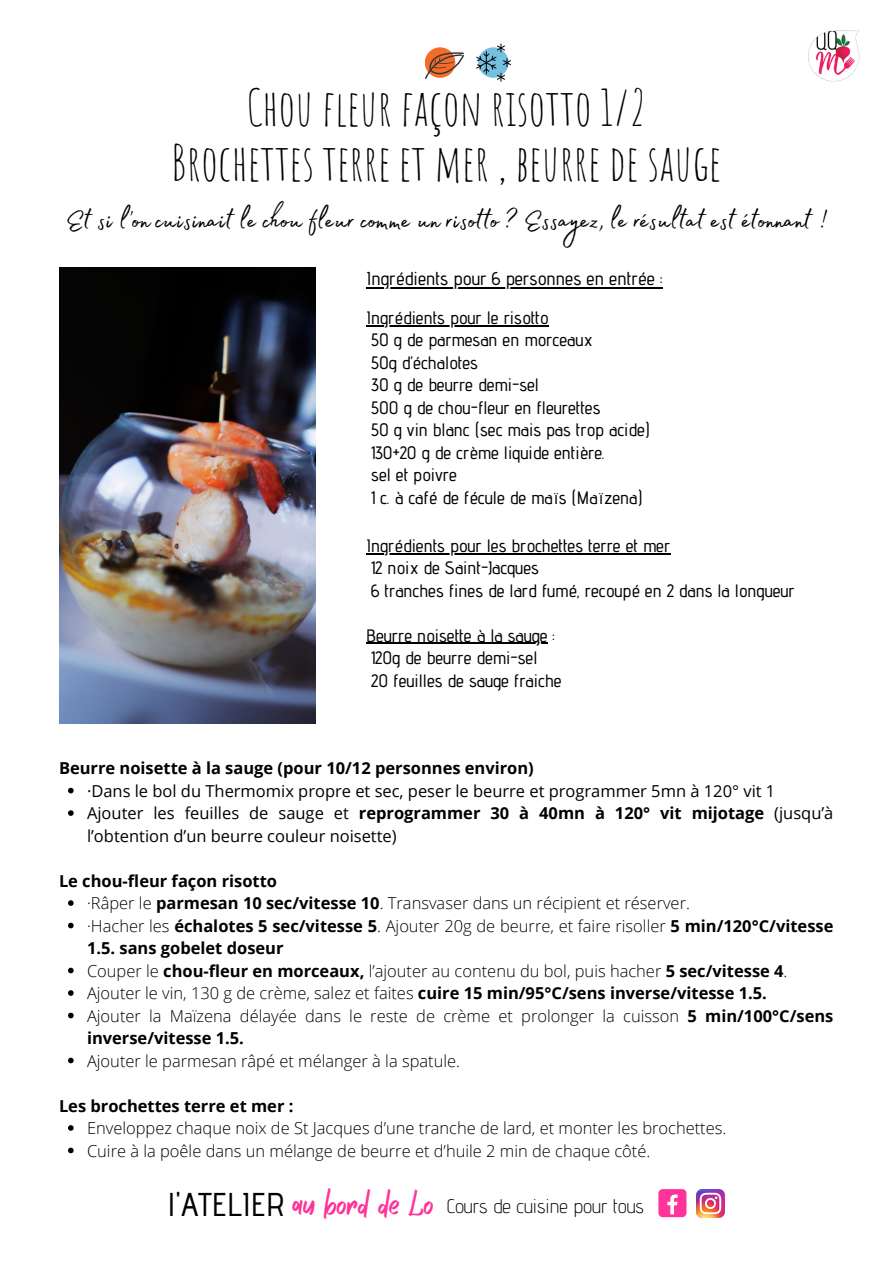
<style>
.page{position:relative;width:893px;height:1264px;background:#fff}
.page>*{position:absolute;margin:0;border:0;box-sizing:border-box;transform-origin:0 0}
.t1{font:48.9px "Amatic SC";color:#000}
.t2{font:34.5px "Madelyn Fill";color:#000}
.t3{font:33px "Vintage Moon";color:#f39}
.t4{font:300 19.65px "Advent Pro";color:#000}
.t5{font:500 18.75px "Advent Pro";color:#000}
.t6{font:500 18px "Advent Pro";color:#000}
.t7{font:300 16.5px/22.5px "Open Sans";color:#000}
.t8{font:700 16.5px/22.5px "Open Sans";color:#000}
.t9{font:16.5px/22.5px "Open Sans";color:#000}
.s1{font-weight:700}
.s2{font-weight:300}
.s3{font-family:"Advent Pro";font-weight:500;color:#000}
</style>
<div class="page">
<div style="left:425px;top:47px;width:30px;height:31px;background:#f46c2a;border-radius:50%"></div>
<svg style="left:425px;top:52px;width:39px;height:27px"></svg>
<svg style="left:476px;top:44px;width:35px;height:38px"></svg>
<img style="left:808px;top:30px;width:51px;height:52px">
<img style="left:696px;top:1189px;width:28px;height:28px">
<div style="left:658px;top:1189px;width:28px;height:28px;background:#f39;border-radius:4px"></div>
<svg style="left:667px;top:1194px;width:10px;height:20px"></svg>
<img style="left:59px;top:268px;width:256px;height:455px">
<svg style="left:68px;top:787px;width:6px;height:6px"></svg>
<svg style="left:68px;top:810px;width:6px;height:5px"></svg>
<svg style="left:68px;top:900px;width:6px;height:5px"></svg>
<svg style="left:68px;top:922px;width:6px;height:6px"></svg>
<svg style="left:68px;top:967px;width:6px;height:6px"></svg>
<svg style="left:68px;top:990px;width:6px;height:5px"></svg>
<svg style="left:68px;top:1012px;width:6px;height:6px"></svg>
<svg style="left:68px;top:1057px;width:6px;height:6px"></svg>
<svg style="left:68px;top:1125px;width:6px;height:5px"></svg>
<svg style="left:68px;top:1147px;width:6px;height:6px"></svg>
<hr style="left:366px;top:553px;width:304px;height:1px;background:#000">
<hr style="left:366px;top:643px;width:181px;height:1px;background:#000">
<hr style="left:366px;top:287px;width:296px;height:1px;background:#000">
<hr style="left:366px;top:325px;width:182px;height:1px;background:#000">
<p class="t1" style="left:246px;top:77px;width:401px">Chou fleur façon risotto 1/2</p>
<p class="t1" style="left:171px;top:132px;width:552px">Brochettes terre et mer , beurre de sauge</p>
<p class="t2" style="left:66px;top:194px;width:763px">Et si l’on cuisinait le chou fleur comme un risotto ? Essayez, le résultat est étonnant !</p>
<p class="t5" style="left:366px;top:267px;width:297px">Ingrédients pour 6 personnes en entrée :</p>
<p class="t6" style="left:366px;top:306px;width:184px">Ingrédients pour le risotto</p>
<p class="t6" style="left:371px;top:329px;width:223px">50 g de parmesan en morceaux</p>
<p class="t6" style="left:371px;top:351px;width:108px">50g d’échalotes</p>
<p class="t6" style="left:371px;top:374px;width:169px">30 g de beurre demi-sel</p>
<p class="t6" style="left:371px;top:396px;width:231px">500 g de chou-fleur en fleurettes</p>
<p class="t6" style="left:371px;top:419px;width:280px">50 g vin blanc (sec mais pas trop acide)</p>
<p class="t6" style="left:371px;top:441px;width:235px">130+20 g de crème liquide entière.</p>
<p class="t6" style="left:371px;top:464px;width:87px">sel et poivre</p>
<p class="t6" style="left:371px;top:486px;width:273px">1 c. à café de fécule de maïs (Maïzena)</p>
<p class="t6" style="left:366px;top:534px;width:305px">Ingrédients pour les brochettes terre et mer</p>
<p class="t6" style="left:371px;top:557px;width:169px">12 noix de Saint-Jacques</p>
<p class="t6" style="left:371px;top:579px;width:425px">6 tranches fines de lard fumé, recoupé en 2 dans la longueur</p>
<p class="t6" style="left:366px;top:624px;width:190px">Beurre noisette à la sauge :</p>
<p class="t6" style="left:371px;top:647px;width:168px">120g de beurre demi-sel</p>
<p class="t6" style="left:371px;top:669px;width:192px">20 feuilles de sauge fraiche</p>
<p class="t8" style="left:59px;top:756px;width:476px">Beurre noisette à la sauge (pour 10/12 personnes environ)</p>
<p class="t9" style="left:87px;top:779px;width:689px">·Dans le bol du Thermomix propre et sec, peser le beurre et programmer 5mn à 120° vit 1</p>
<p class="t9" style="left:87px;top:801px;width:747px">Ajouter les feuilles de sauge et <span class="s1">reprogrammer 30 à 40mn à 120° vit mijotage</span> (jusqu’à l’obtention d’un beurre couleur noisette)</p>
<p class="t8" style="left:59px;top:869px;width:219px">Le chou-fleur façon risotto</p>
<p class="t7" style="left:87px;top:891px;width:604px">·Râper le <span class="s1">parmesan 10 sec/vitesse 10</span>. Transvaser dans un récipient et réserver.</p>
<p class="t8" style="left:87px;top:914px;width:747px"><span class="s2">·Hacher les</span> échalotes 5 sec/vitesse 5<span class="s2">. Ajouter 20g de beurre, et faire risoller</span> 5 min/120°C/vitesse<br>1.5. sans gobelet doseur</p>
<p class="t7" style="left:87px;top:959px;width:702px">Couper le <span class="s1">chou-fleur en morceaux,</span> l’ajouter au contenu du bol, puis hacher <span class="s1">5 sec/vitesse 4</span>.</p>
<p class="t8" style="left:87px;top:981px;width:681px"><span class="s2">Ajouter le vin, 130 g de crème, salez et faites</span> cuire 15 min/95°C/sens inverse/vitesse 1.5.</p>
<p class="t7" style="left:87px;top:1004px;width:747px">Ajouter la Maïzena délayée dans le reste de crème et prolonger la cuisson <span class="s1">5 min/100°C/sens inverse/vitesse 1.5.</span></p>
<p class="t7" style="left:87px;top:1049px;width:374px">Ajouter le parmesan râpé et mélanger à la spatule.</p>
<p class="t8" style="left:59px;top:1093px;width:236px">Les brochettes terre et mer :</p>
<p class="t7" style="left:87px;top:1116px;width:641px">Enveloppez chaque noix de St Jacques d’une tranche de lard, et monter les brochettes.</p>
<p class="t7" style="left:87px;top:1138px;width:564px">Cuire à la poêle dans un mélange de beurre et d’huile 2 min de chaque côté.</p>
<p class="t3" style="left:168px;top:1184px;width:267px"><span class="s3">l'ATELIER</span> au bord de Lo</p>
<p class="t4" style="left:446px;top:1194px;width:199px">Cours de cuisine pour tous</p>
</div>
